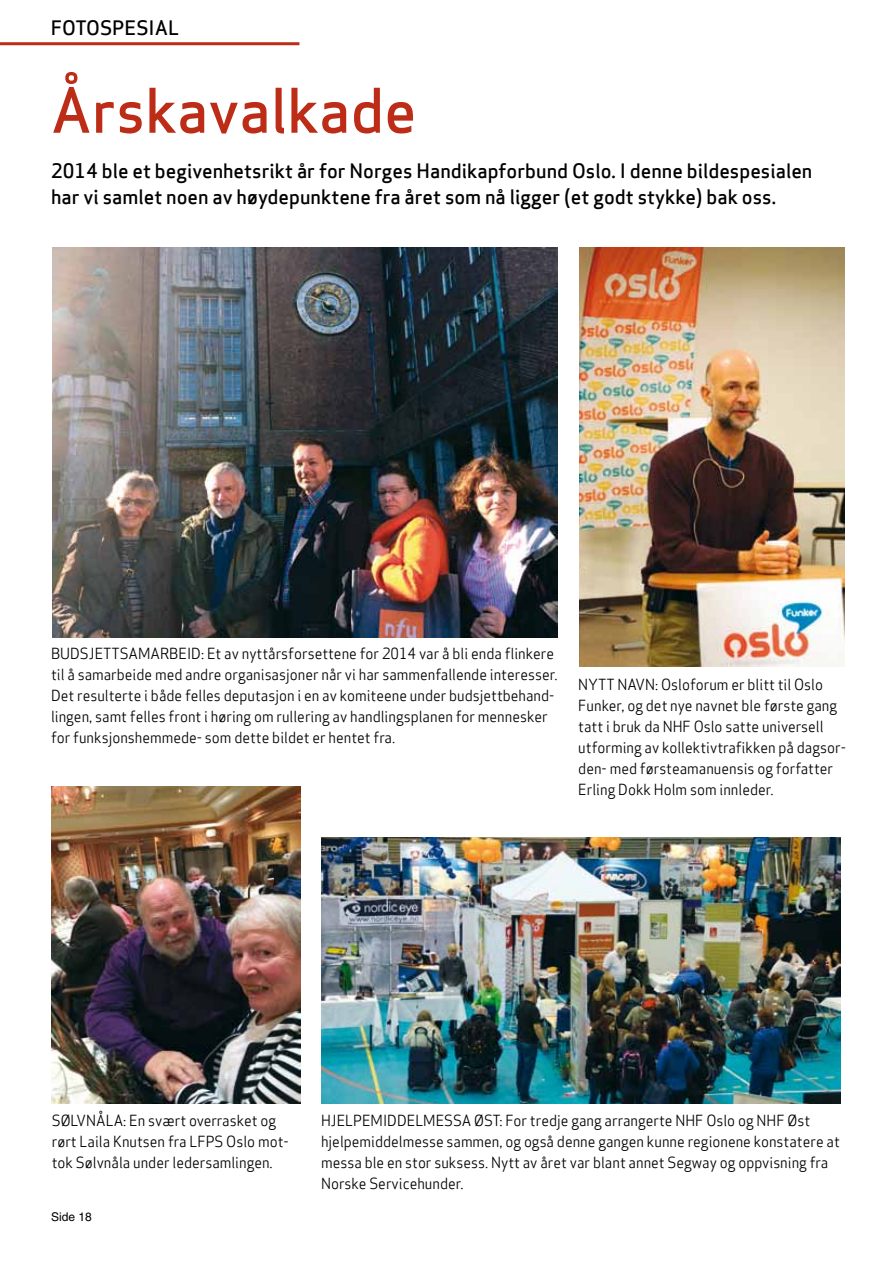
<style>
.page{position:relative;width:893px;height:1263px;background:#fff}
.page>*{position:absolute;margin:0;border:0;box-sizing:border-box;transform-origin:0 0}
.t1{font:60px "Apex Sans Medium T";color:#bd2c16}
.t2{font:19.5px/25.5px "Apex Sans Medium T";color:#000}
.t3{font:15px/21px "Apex Sans Book T";color:#000;scale:.95 1}
.t4{font:12px "Helvetica";color:#000}
</style>
<div class="page">
<hr style="left:0;top:42px;width:299px;height:3px;background:#bd2c16">
<img style="left:53px;top:248px;width:504px;height:389px">
<img style="left:51px;top:787px;width:250px;height:317px">
<img style="left:580px;top:248px;width:264px;height:418px">
<img style="left:322px;top:838px;width:519px;height:266px">
<h2 class="t2" style="left:51px;top:15px;width:130px">FOTOSPESIAL</h2>
<h1 class="t1" style="left:51px;top:72px;width:367px">Årskavalkade</h1>
<h2 class="t2" style="left:51px;top:158px;width:763px">2014 ble et begivenhetsrikt år for Norges Handikapforbund Oslo. I denne bildespesialen har vi samlet noen av høydepunktene fra året som nå ligger (et godt stykke) bak oss.</h2>
<p class="t3" style="left:51px;top:642px;width:535px">BUDSJETTSAMARBEID: Et av nyttårsforsettene for 2014 var å bli enda flinkere til å samarbeide med andre organisasjoner når vi har sammenfallende interesser.<br>Det resulterte i både felles deputasjon i en av komiteene under budsjettbehand&shy;lingen, samt felles front i høring om rullering av handlingsplanen for mennesker for funksjonshemmede- som dette bildet er hentet fra.</p>
<p class="t3" style="left:578px;top:674px;width:283px">NYTT NAVN: Osloforum er blitt til Oslo Funker, og det nye navnet ble første gang tatt i bruk da NHF Oslo satte universell utforming av kollektivtrafikken på dagsor&shy;den- med førsteamanuensis og forfatter Erling Dokk Holm som innleder.</p>
<p class="t3" style="left:52px;top:1109px;width:251px">SØLVNÅLA: En svært overrasket og rørt Laila Knutsen fra LFPS Oslo mot&shy;tok Sølvnåla under ledersamlingen.</p>
<p class="t4" style="left:51px;top:1209px;width:42px">Side 18</p>
<p class="t3" style="left:321px;top:1110px;width:548px">HJELPEMIDDELMESSA ØST: For tredje gang arrangerte NHF Oslo og NHF Øst hjelpemiddelmesse sammen, og også denne gangen kunne regionene konstatere at messa ble en stor suksess. Nytt av året var blant annet Segway og oppvisning fra Norske Servicehunder.</p>
</div>
